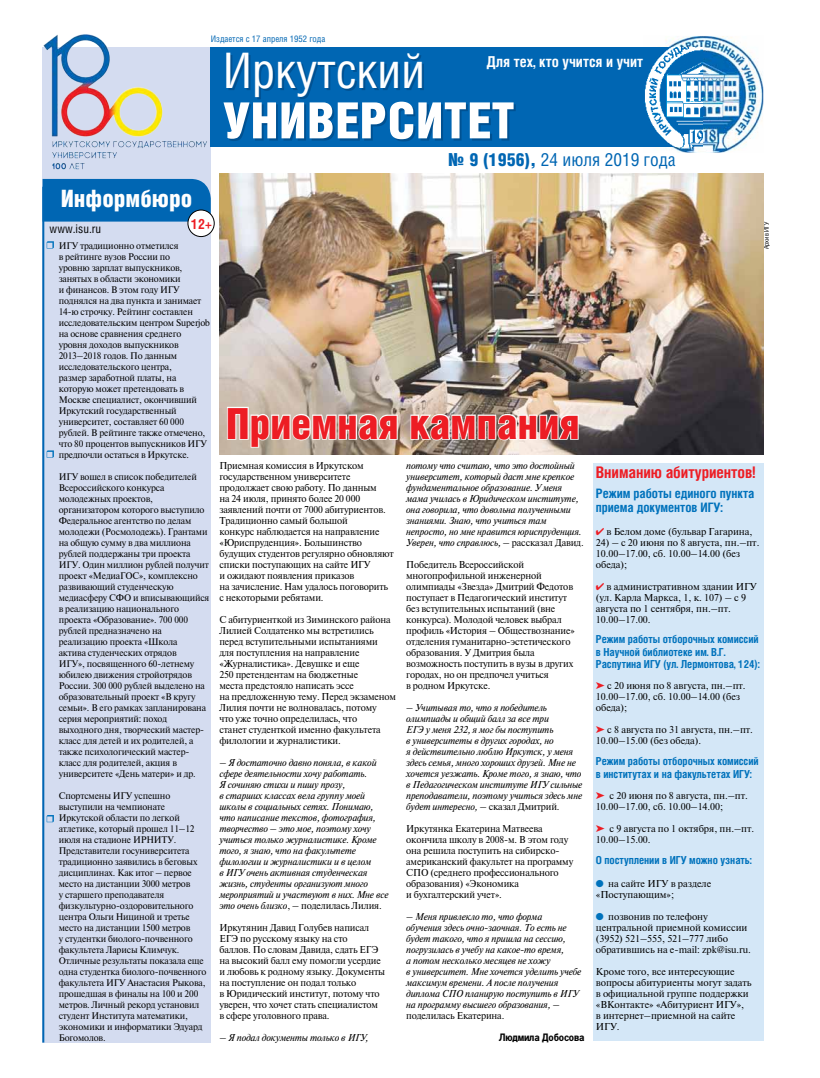
<style>
.page{position:relative;width:820px;height:1078px;background:#fff}
.page>*{position:absolute;margin:0;border:0;box-sizing:border-box;transform-origin:0 0}
.t1{font:900 50px "Helios Cond";letter-spacing:.01em;color:#fff}
.t2{font:49px "Helios Cond";letter-spacing:-.01em;color:#fff}
.t3{font:900 43px "Helios Cond";letter-spacing:-.01em;color:#ed1d24}
.t4{font:900 24px "Helios Cond";color:#fff}
.t5{font:18px "Helios Cond";color:#0066b3}
.t6{font:700 16px "Helios Cond";letter-spacing:-.005em;color:#ed1d24}
.t7{font:700 15px "Helios Cond";color:#fff}
.t8{font:700 14px "Helios Cond";color:#ed1d24}
.t9{font:700 13px/14.3px "Helios Cond";letter-spacing:-.005em;color:#0072bc}
.t10{font:12px "Helios Cond";color:#000}
.t11{font:700 11px/12.1px "Helios Cond";letter-spacing:-.005em;color:#0072bc}
.t12{font:700 10.5px "Paper Gothic";letter-spacing:-.015em;color:#000}
.t13{font:10px/11px "Newton";letter-spacing:-.015em;color:#000}
.t14{font:italic 10px/11px "Newton";letter-spacing:-.015em;color:#000}
.t15{font:9.6px/11px "Newton";letter-spacing:-.015em;color:#000}
.t16{font:9px "Helios Cond";color:#0066b3}
.t17{font:7px "Paper Gothic";color:#000}
.s1{font-weight:900}
.s2{font-style:normal}
.s3{color:#ed1d24}
.s4{color:#0072bc}
</style>
<div class="page">
<div style="left:42px;top:47px;width:169px;height:995px;background:#d4dcf0"></div>
<div style="left:43px;top:179px;width:168px;height:42px;background:#0066b3"></div>
<div style="left:188px;top:210px;width:26px;height:26px;background:#fff;border-radius:50%"></div>
<div style="left:187px;top:210px;width:27px;height:27px;border:1px solid #000;border-radius:50%"></div>
<div style="left:211px;top:47px;width:487px;height:100px;background:#0066b3"></div>
<img style="left:658px;top:36px;width:105px;height:116px">
<img style="left:644px;top:47px;width:57px;height:100px">
<div style="left:225px;top:55px;width:290px;height:86px;background:#004b88;opacity:.75"></div>
<img style="left:43px;top:34px;width:164px;height:136px">
<hr style="left:42px;top:187px;width:2px;height:855px;background:#0066b3">
<img style="left:219px;top:173px;width:544px;height:281px">
<div style="left:592px;top:463px;width:171px;height:577px;background:#d4e7f7"></div>
<svg style="left:47px;top:815px;width:7px;height:7px"></svg>
<svg style="left:47px;top:450px;width:7px;height:7px"></svg>
<svg style="left:47px;top:241px;width:7px;height:7px"></svg>
<svg style="left:226px;top:404px;width:172px;height:44px"></svg>
<svg style="left:409px;top:404px;width:170px;height:37px"></svg>
<p class="t16" style="left:211px;top:34px;width:116px">Издается с 17 апреля 1952 года</p>
<h2 class="t2" style="left:223px;top:41px;width:204px">Иркутский</h2>
<h1 class="t1" style="left:223px;top:90px;width:293px">УНИВЕРСИТЕТ</h1>
<h3 class="t7" style="left:486px;top:52px;width:158px">Для тех, кто учится и учит</h3>
<h3 class="t4" style="left:61px;top:183px;width:133px">Информбюро</h3>
<h3 class="t5" style="left:448px;top:149px;width:229px"><span class="s1">№ 9 (1956),</span> 24 июля 2019 года</h3>
<p class="t10" style="left:50px;top:221px;width:53px">www.isu.ru</p>
<h3 class="t8" style="left:191px;top:214px;width:22px">12+</h3>
<p class="t15" style="left:59px;top:239px;width:153px">ИГУ традиционно отметился<br>в рейтинге вузов России по<br>уровню зарплат выпускников, занятых в области экономики<br>и финансов. В этом году ИГУ поднялся на два пункта и занимает<br>14-ю строчку. Рейтинг составлен исследовательским центром Superjob на основе сравнения среднего уровня доходов выпускников<br>2013–2018 годов. По данным исследовательского центра,<br>размер заработной платы, на которую может претендовать в<br>Москве специалист, окончивший<br>Иркутский государственный университет, составляет 60 000 рублей. В рейтинге также отмечено, что 80 процентов выпускников ИГУ предпочли остаться в Иркутске.</p>
<p class="t15" style="left:59px;top:470px;width:152px">ИГУ вошел в список победителей<br>Всероссийского конкурса молодежных проектов, организатором которого выступило<br>Федеральное агентство по делам молодежи (Росмолодежь). Грантами на общую сумму в два миллиона рублей поддержаны три проекта<br>ИГУ. Один миллион рублей получит проект «МедиаГОС», комплексно развивающий студенческую медиасферу СФО и вписывающийся в реализацию национального проекта «Образование». 700 000 рублей предназначено на реализацию проекта «Школа<br>актива студенческих отрядов<br>ИГУ», посвященного 60-летнему юбилею движения стройотрядов<br>России. 300 000 рублей выделено на образовательный проект «В кругу семьи». В его рамках запланирована серия мероприятий: поход выходного дня, творческий мастер&shy;класс для детей и их родителей, а также психологический мастер&shy;класс для родителей, акция в университете «День матери» и др.</p>
<p class="t15" style="left:59px;top:789px;width:149px">Спортсмены ИГУ успешно выступили на чемпионате<br>Иркутской области по легкой атлетике, который прошел 11–12 июля на стадионе ИРНИТУ.<br>Представители госуниверситета традиционно заявились в беговых дисциплинах. Как итог – первое место на дистанции 3000 метров<br>у старшего преподавателя физкультурно-оздоровительного центра Ольги Нициной и третье место на дистанции 1500 метров<br>у студентки биолого-почвенного факультета Ларисы Климчук.<br>Отличные результаты показала еще одна студентка биолого-почвенного факультета ИГУ Анастасия Рыкова, прошедшая в финалы на 100 и 200 метров. Личный рекорд установил студент Института математики, экономики и информатики Эдуард<br>Богомолов.</p>
<h3 class="t3" style="left:226px;top:397px;width:355px">Приемная кампания</h3>
<p class="t13" style="left:219px;top:459px;width:176px">Приемная комиссия в Иркутском государственном университете продолжает свою работу. По данным<br>на 24 июля, принято более 20 000 заявлений почти от 7000 абитуриентов.<br>Традиционно самый большой<br>конкурс наблюдается на направление «Юриспруденция». Большинство будущих студентов регулярно обновляют списки поступающих на сайте ИГУ<br>и ожидают появления приказов<br>на зачисление. Нам удалось поговорить с некоторыми ребятами.</p>
<p class="t13" style="left:219px;top:613px;width:178px">С абитуриенткой из Зиминского района Лилией Солдатенко мы встретились перед вступительными испытаниями<br>для поступления на направление «Журналистика». Девушке и еще<br>250 претендентам на бюджетные<br>места предстояло написать эссе<br>на предложенную тему. Перед экзаменом Лилия почти не волновалась, потому<br>что уже точно определилась, что<br>станет студенткой именно факультета филологии и журналистики.</p>
<p class="t14" style="left:219px;top:756px;width:170px">– Я достаточно давно поняла, в какой сфере деятельности хочу работать.<br>Я сочиняю стихи и пишу прозу,<br>в старших классах вела группу моей школы в социальных сетях. Понимаю, что написание текстов, фотография, творчество – это мое, поэтому хочу учиться только журналистике. Кроме того, я знаю, что на факультете филологии и журналистики и в целом<br>в ИГУ очень активная студенческая жизнь, студенты организуют много мероприятий и участвуют в них. Мне все это очень близко<span class="s2">, – поделилась Лилия.</span></p>
<p class="t13" style="left:219px;top:921px;width:167px">Иркутянин Давид Голубев написал<br>ЕГЭ по русскому языку на сто<br>баллов. По словам Давида, сдать ЕГЭ на высокий балл ему помогли усердие и любовь к родному языку. Документы на поступление он подал только<br>в Юридический институт, потому что уверен, что хочет стать специалистом в сфере уголовного права.</p>
<p class="t14" style="left:219px;top:1031px;width:150px">– Я подал документы только в ИГУ,</p>
<p class="t14" style="left:406px;top:459px;width:179px">потому что считаю, что это достойный университет, который даст мне крепкое фундаментальное образование. У меня мама училась в Юридическом институте, она говорила, что довольна полученными знаниями. Знаю, что учиться там непросто, но мне нравится юриспруденция.<br>Уверен, что справлюсь, <span class="s2">– рассказал Давид.</span></p>
<p class="t13" style="left:406px;top:558px;width:170px">Победитель Всероссийской многопрофильной инженерной олимпиады «Звезда» Дмитрий Федотов поступает в Педагогический институт без вступительных испытаний (вне конкурса). Молодой человек выбрал профиль «История – Обществознание» отделения гуманитарно-эстетического образования. У Дмитрия была возможность поступить в вузы в других городах, но он предпочел учиться<br>в родном Иркутске.</p>
<p class="t14" style="left:406px;top:701px;width:178px">– Учитывая то, что я победитель олимпиады и общий балл за все три<br>ЕГЭ у меня 232, я мог бы поступить<br>в университеты в других городах, но<br>я действительно люблю Иркутск, у меня здесь семья, много хороших друзей. Мне не хочется уезжать. Кроме того, я знаю, что в Педагогическом институте ИГУ сильные преподаватели, поэтому учиться здесь мне будет интересно, <span class="s2">– сказал Дмитрий.</span></p>
<p class="t13" style="left:406px;top:822px;width:168px">Иркутянка Екатерина Матвеева окончила школу в 2008-м. В этом году она решила поступить на сибирско&shy;американский факультет на программу<br>СПО (среднего профессионального образования) «Экономика<br>и бухгалтерский учет».</p>
<p class="t14" style="left:406px;top:910px;width:177px">– Меня привлекло то, что форма<br>обучения здесь очно-заочная. То есть не будет такого, что я пришла на сессию, погрузилась в учебу на какое-то время,<br>а потом несколько месяцев не хожу<br>в университет. Мне хочется уделить учебе максимум времени. А после получения диплома СПО планирую поступить в ИГУ на программу высшего образования, <span class="s2">– поделилась Екатерина.</span></p>
<p class="t12" style="left:499px;top:1031px;width:87px">Людмила Добосова</p>
<p class="t17" style="left:762px;top:249px;width:30px;rotate:-90deg">Архив ИГУ</p>
<h3 class="t6" style="left:595px;top:461px;width:161px">Вниманию абитуриентов!</h3>
<h3 class="t9" style="left:595px;top:485px;width:160px">Режим работы единого пункта приема документов ИГУ:</h3>
<p class="t13" style="left:595px;top:525px;width:158px"><span class="s3">✔</span> в Белом доме (бульвар Гагарина,</p>
<p class="t13" style="left:595px;top:536px;width:165px">24) – с 20 июня по 8 августа, пн.–пт.<br>10.00–17.00, сб. 10.00–14.00 (без обеда);</p>
<p class="t13" style="left:595px;top:580px;width:162px"><span class="s3">✔</span> в административном здании ИГУ (ул. Карла Маркса, 1, к. 107) – с 9 августа по 1 сентября, пн.–пт.<br>10.00–17.00.</p>
<p class="t11" style="left:595px;top:633px;width:165px">Режим работы отборочных комиссий в Научной библиотеке им. В.Г.<br>Распутина ИГУ (ул. Лермонтова, 124):</p>
<p class="t13" style="left:595px;top:679px;width:151px"><span class="s3">➤</span> с 20 июня по 8 августа, пн.–пт.<br>10.00–17.00, сб. 10.00–14.00 (без обеда);</p>
<p class="t13" style="left:595px;top:723px;width:158px"><span class="s3">➤</span> с 8 августа по 31 августа, пн.–пт.<br>10.00–15.00 (без обеда).</p>
<p class="t11" style="left:595px;top:753px;width:164px;line-height:13.2px">Режим работы отборочных комиссий в институтах и на факультетах ИГУ:</p>
<p class="t13" style="left:595px;top:789px;width:153px"><span class="s3">➤</span> с 20 июня по 8 августа, пн.–пт.<br>10.00–17.00, сб. 10.00–14.00;</p>
<p class="t13" style="left:595px;top:822px;width:160px"><span class="s3">➤</span> с 9 августа по 1 октября, пн.–пт.<br>10.00–15.00.</p>
<p class="t11" style="left:595px;top:853px;width:157px">О поступлении в ИГУ можно узнать:</p>
<p class="t13" style="left:595px;top:877px;width:117px"><span class="s4">●</span> на сайте ИГУ в разделе «Поступающим»;</p>
<p class="t13" style="left:595px;top:910px;width:156px"><span class="s4">●</span> позвонив по телефону центральной приемной комиссии (3952) 521–555, 521–777 либо обратившись на e-mail: zpk@isu.ru.</p>
<p class="t13" style="left:595px;top:965px;width:157px">Кроме того, все интересующие вопросы абитуриенты могут задать в официальной группе поддержки «ВКонтакте» «Абитуриент ИГУ», в интернет–приемной на сайте<br>ИГУ.</p>
</div>
